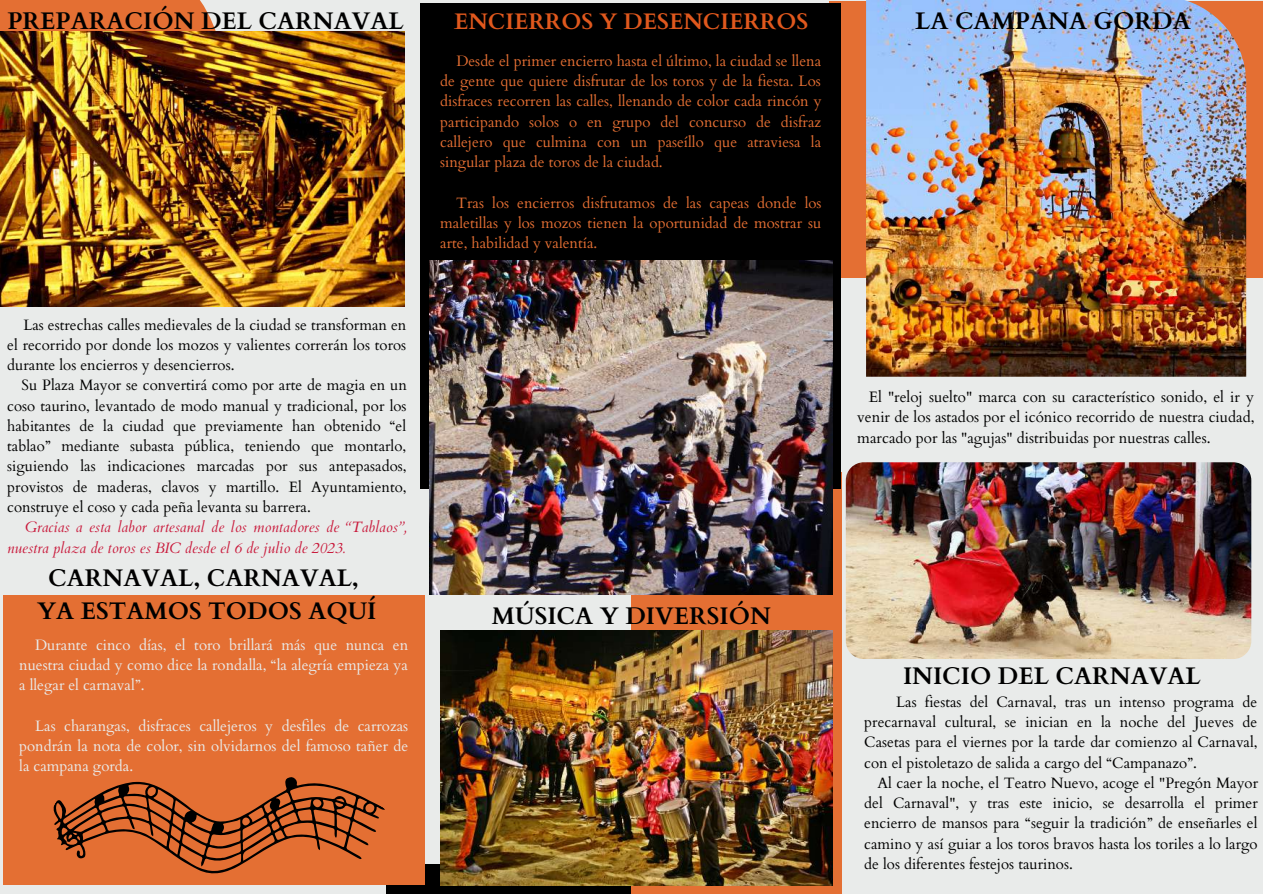
<style>
.page{position:relative;width:1263px;height:894px;background:#fff}
.page>*{position:absolute;margin:0;border:0;box-sizing:border-box;transform-origin:0 0}
.t1{font:700 24px/32.5px "Cardo";color:#000;text-align:center}
.t2{font:700 22.5px "Cardo";color:#e0581d}
.t3{font:15.15px/20.4px "Cardo";color:#000;text-align:justify}
.t4{font:15px/20.2px "Cardo";color:#000;text-align:justify}
.t5{font:15px/20.2px "Cardo";color:#e46f33;text-align:justify}
.t6{font:15px/20.2px "Cardo";color:#e9ebea;text-align:justify}
.t7{font:italic 15px/20.2px "Cardo";color:#c9193b}
</style>
<div class="page">
<div style="left:0;top:0;width:1263px;height:893px;background:#e9ebea"></div>
<div style="left:0;top:0;width:223px;height:209px;background:#e46f33"></div>
<div style="left:386px;top:864px;width:456px;height:29px;background:#000"></div>
<div style="left:3px;top:594px;width:422px;height:290px;background:#e46f33"></div>
<div style="left:829px;top:1px;width:434px;height:277px;background:#e46f33"></div>
<div style="left:631px;top:472px;width:210px;height:421px;background:#e46f33"></div>
<div style="left:421px;top:3px;width:420px;height:485px;background:#000"></div>
<img style="left:441px;top:630px;width:391px;height:255px">
<img style="left:429px;top:260px;width:403px;height:334px">
<svg style="left:37px;top:777px;width:354px;height:108px"></svg>
<img style="left:0;top:31px;width:404px;height:275px">
<img style="left:846px;top:462px;width:405px;height:197px;border-radius:18px">
<img style="left:866px;top:0;width:380px;height:376px">
<h1 class="t1" style="left:7px;top:6px;width:398px">PREPARACIÓN DEL CARNAVAL</h1>
<p class="t4" style="left:7px;top:315px;width:401px;text-indent:16px">Las estrechas calles medievales de la ciudad se transforman en el recorrido por donde los mozos y valientes correrán los toros durante los encierros y desencierros.</p>
<p class="t4" style="left:7px;top:375px;width:401px;text-indent:14px">Su Plaza Mayor se convertirá como por arte de magia en un coso taurino, levantado de modo manual y tradicional, por los habitantes de la ciudad que previamente han obtenido “el tablao” mediante subasta pública, teniendo que montarlo, siguiendo las indicaciones marcadas por sus antepasados, provistos de maderas, clavos y martillo. El Ayuntamiento, construye el coso y cada peña levanta su barrera.</p>
<p class="t7" style="left:7px;top:517px;width:401px;text-indent:18px">Gracias a esta labor artesanal de los montadores de “Tablaos”, nuestra plaza de toros es BIC desde el 6 de julio de 2023.</p>
<h1 class="t1" style="left:37px;top:562px;width:341px">CARNAVAL, CARNAVAL,<br>YA ESTAMOS TODOS AQUÍ</h1>
<p class="t6" style="left:19px;top:634px;width:390px;text-indent:16px">Durante cinco días, el toro brillará más que nunca en nuestra ciudad y como dice la rondalla, “la alegría empieza ya a llegar el carnaval”.</p>
<p class="t6" style="left:19px;top:715px;width:391px;text-indent:16px">Las charangas, disfraces callejeros y desfiles de carrozas pondrán la nota de color, sin olvidarnos del famoso tañer de la campana gorda.</p>
<h2 class="t2" style="left:454px;top:7px;width:356px">ENCIERROS Y DESENCIERROS</h2>
<h1 class="t1" style="left:915px;top:6px;width:277px">LA CAMPANA GORDA</h1>
<p class="t5" style="left:440px;top:51px;width:383px;text-indent:16px">Desde el primer encierro hasta el último, la ciudad se llena de gente que quiere disfrutar de los toros y de la fiesta. Los disfraces recorren las calles, llenando de color cada rincón y participando solos o en grupo del concurso de disfraz callejero que culmina con un paseíllo que atraviesa la singular plaza de toros de la ciudad.</p>
<p class="t5" style="left:440px;top:193px;width:383px;text-indent:16px">Tras los encierros disfrutamos de las capeas donde los maletillas y los mozos tienen la oportunidad de mostrar su arte, habilidad y valentía.</p>
<p class="t3" style="left:857px;top:386px;width:399px;text-indent:12px">El "reloj suelto" marca con su característico sonido, el ir y venir de los astados por el icónico recorrido de nuestra ciudad, marcado por las "agujas" distribuidas por nuestras calles.</p>
<h1 class="t1" style="left:492px;top:599px;width:281px">MÚSICA Y DIVERSIÓN</h1>
<h1 class="t1" style="left:903px;top:659px;width:299px">INICIO DEL CARNAVAL</h1>
<p class="t4" style="left:864px;top:692px;width:395px;text-indent:32px">Las fiestas del Carnaval, tras un intenso programa de precarnaval cultural, se inician en la noche del Jueves de Casetas para el viernes por la tarde dar comienzo al Carnaval, con el pistoletazo de salida a cargo del “Campanazo”.</p>
<p class="t4" style="left:864px;top:772px;width:395px;text-indent:13px">Al caer la noche, el Teatro Nuevo, acoge el "Pregón Mayor del Carnaval", y tras este inicio, se desarrolla el primer encierro de mansos para “seguir la tradición” de enseñarles el camino y así guiar a los toros bravos hasta los toriles a lo largo de los diferentes festejos taurinos.</p>
</div>
